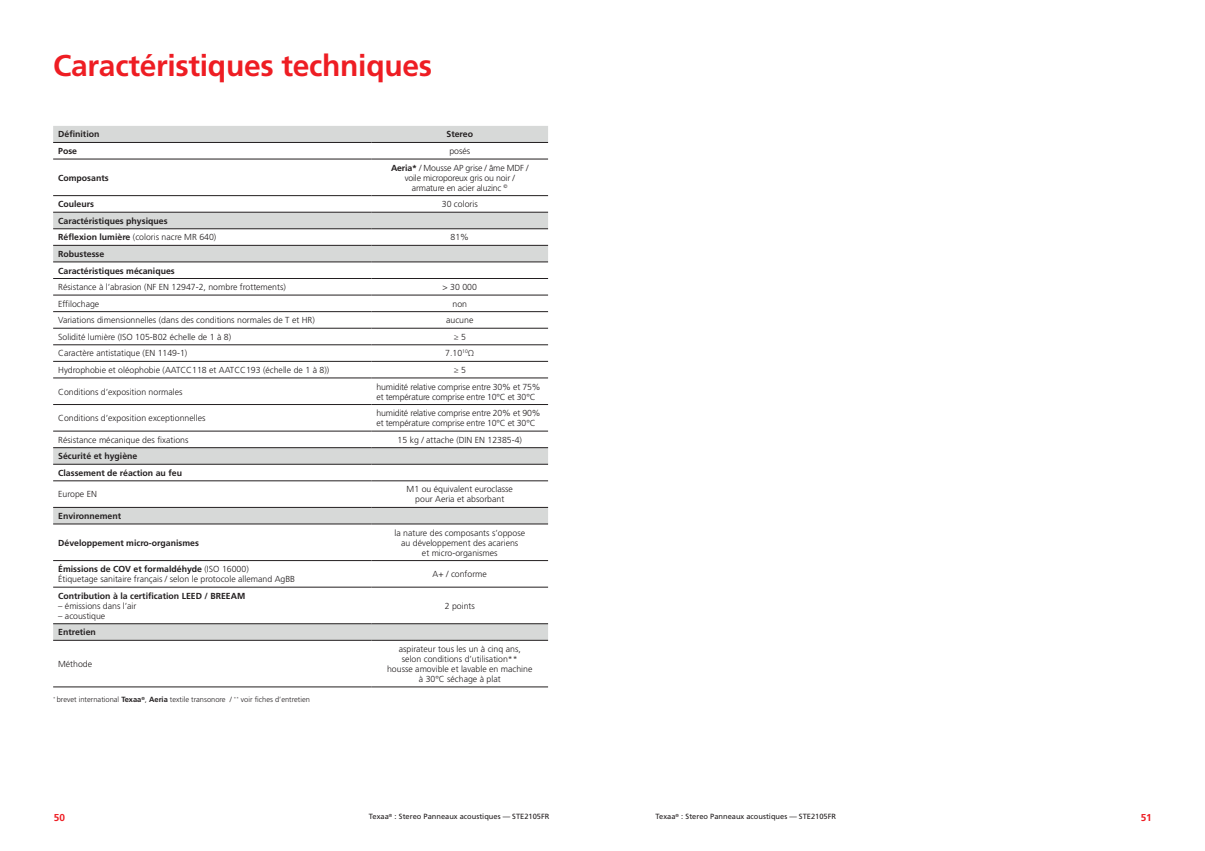
<style>
.page{position:relative;width:1205px;height:851px;background:#fff}
.page>*{position:absolute;margin:0;border:0;box-sizing:border-box;transform-origin:0 0}
.t1{font:700 30px "Frutiger LT Std";letter-spacing:-.01em;color:#ee1d23}
.t2{font:700 10px "Frutiger LT Std";color:#ee1d23}
.t3{font:300 8.75px/10px "Frutiger LT Std";color:#231f20;text-align:center}
.t4{font:700 8.75px/16.6px "Frutiger LT Std";color:#231f20}
.t5{font:300 8.75px/10px "Frutiger LT Std";letter-spacing:-.02em;color:#231f20}
.t6{font:7.5px "Frutiger LT Std";color:#231f20}
.t7{font:300 7.5px "Frutiger LT Std";color:#231f20}
.t8{font:4.38px "Frutiger LT Std";color:#231f20}
.s1{font-weight:700}
.s2{font-weight:300}
</style>
<div class="page">
<svg style="left:53px;top:126px;width:495px;height:514px"></svg>
<div style="left:53px;top:508px;width:495px;height:15px;background:#d7d9d8"></div>
<hr style="left:53px;top:142px;width:318px;height:1px;background:#231f20">
<hr style="left:371px;top:142px;width:177px;height:1px;background:#231f20">
<hr style="left:53px;top:159px;width:318px;height:1px;background:#231f20">
<hr style="left:371px;top:159px;width:177px;height:1px;background:#231f20">
<hr style="left:53px;top:195px;width:318px;height:1px;background:#231f20">
<hr style="left:371px;top:195px;width:177px;height:1px;background:#231f20">
<hr style="left:53px;top:212px;width:318px;height:1px;background:#231f20">
<hr style="left:371px;top:212px;width:177px;height:1px;background:#231f20">
<hr style="left:53px;top:228px;width:318px;height:1px;background:#231f20">
<hr style="left:371px;top:228px;width:177px;height:1px;background:#231f20">
<hr style="left:53px;top:245px;width:318px;height:1px;background:#231f20">
<hr style="left:371px;top:245px;width:177px;height:1px;background:#231f20">
<hr style="left:53px;top:261px;width:318px;height:1px;background:#231f20">
<hr style="left:371px;top:261px;width:177px;height:1px;background:#231f20">
<hr style="left:53px;top:278px;width:318px;height:1px;background:#231f20">
<hr style="left:371px;top:278px;width:177px;height:1px;background:#231f20">
<hr style="left:53px;top:295px;width:318px;height:1px;background:#231f20">
<hr style="left:371px;top:295px;width:177px;height:1px;background:#231f20">
<hr style="left:53px;top:311px;width:318px;height:1px;background:#231f20">
<hr style="left:371px;top:311px;width:177px;height:1px;background:#231f20">
<hr style="left:53px;top:328px;width:318px;height:1px;background:#231f20">
<hr style="left:371px;top:328px;width:177px;height:1px;background:#231f20">
<hr style="left:53px;top:344px;width:318px;height:1px;background:#231f20">
<hr style="left:371px;top:344px;width:177px;height:1px;background:#231f20">
<hr style="left:53px;top:361px;width:318px;height:1px;background:#231f20">
<hr style="left:371px;top:361px;width:177px;height:1px;background:#231f20">
<hr style="left:53px;top:377px;width:318px;height:1px;background:#231f20">
<hr style="left:371px;top:377px;width:177px;height:1px;background:#231f20">
<hr style="left:53px;top:404px;width:318px;height:1px;background:#231f20">
<hr style="left:371px;top:404px;width:177px;height:1px;background:#231f20">
<hr style="left:53px;top:430px;width:318px;height:1px;background:#231f20">
<hr style="left:371px;top:430px;width:177px;height:1px;background:#231f20">
<hr style="left:53px;top:447px;width:318px;height:1px;background:#231f20">
<hr style="left:371px;top:447px;width:177px;height:1px;background:#231f20">
<hr style="left:53px;top:464px;width:318px;height:1px;background:#231f20">
<hr style="left:371px;top:464px;width:177px;height:1px;background:#231f20">
<hr style="left:53px;top:480px;width:318px;height:1px;background:#231f20">
<hr style="left:371px;top:480px;width:177px;height:1px;background:#231f20">
<hr style="left:53px;top:560px;width:318px;height:1px;background:#231f20">
<hr style="left:371px;top:560px;width:177px;height:1px;background:#231f20">
<hr style="left:53px;top:586px;width:318px;height:1px;background:#231f20">
<hr style="left:371px;top:586px;width:177px;height:1px;background:#231f20">
<hr style="left:53px;top:623px;width:318px;height:1px;background:#231f20">
<hr style="left:371px;top:623px;width:177px;height:1px;background:#231f20">
<hr style="left:53px;top:640px;width:318px;height:1px;background:#231f20">
<hr style="left:371px;top:640px;width:177px;height:1px;background:#231f20">
<hr style="left:53px;top:686px;width:318px;height:1px;background:#231f20">
<hr style="left:371px;top:686px;width:177px;height:1px;background:#231f20">
<hr style="left:53px;top:507px;width:318px;height:1px;background:#231f20">
<hr style="left:371px;top:507px;width:177px;height:1px;background:#231f20">
<hr style="left:53px;top:523px;width:318px;height:1px;background:#231f20">
<hr style="left:371px;top:523px;width:177px;height:1px;background:#231f20">
<h1 class="t1" style="left:53px;top:48px;width:380px">Caractéristiques techniques</h1>
<p class="t4" style="left:58px;top:126px;width:43px">Définition</p>
<p class="t4" style="left:446px;top:126px;width:28px">Stereo</p>
<p class="t4" style="left:58px;top:143px;width:20px">Pose</p>
<p class="t3" style="left:449px;top:146px;width:22px">posés</p>
<p class="t4" style="left:58px;top:169px;width:52px">Composants</p>
<p class="t5" style="left:391px;top:163px;width:139px;text-align:center"><span class="s1">Aeria*</span> / Mousse AP grise / âme MDF / voile microporeux gris ou noir / armature en acier aluzinc <sup>©</sup></p>
<p class="t4" style="left:58px;top:196px;width:37px">Couleurs</p>
<p class="t3" style="left:442px;top:199px;width:37px">30 coloris</p>
<p class="t4" style="left:58px;top:212px;width:160px">Caractéristiques physiques<br>Réflexion lumière <span class="s2">(coloris nacre MR 640)</span></p>
<p class="t3" style="left:450px;top:232px;width:20px">81%</p>
<p class="t4" style="left:58px;top:245px;width:118px">Robustesse<br>Caractéristiques mécaniques</p>
<p class="t3" style="left:58px;top:282px;width:229px">Résistance à l’abrasion (NF EN 12947-2, nombre frottements)</p>
<p class="t3" style="left:442px;top:282px;width:36px">&gt; 30 000</p>
<p class="t3" style="left:58px;top:299px;width:43px">Effilochage</p>
<p class="t3" style="left:452px;top:299px;width:16px">non</p>
<p class="t3" style="left:58px;top:315px;width:258px">Variations dimensionnelles (dans des conditions normales de T et HR)</p>
<p class="t3" style="left:446px;top:315px;width:29px">aucune</p>
<p class="t3" style="left:58px;top:332px;width:174px">Solidité lumière (ISO 105-B02 échelle de 1 à 8)</p>
<p class="t3" style="left:454px;top:332px;width:14px">≥ 5</p>
<p class="t3" style="left:58px;top:348px;width:131px">Caractère antistatique (EN 1149-1)</p>
<p class="t3" style="left:445px;top:348px;width:31px">7.10<sup>10</sup>Ω</p>
<p class="t3" style="left:58px;top:365px;width:272px">Hydrophobie et oléophobie (AATCC118 et AATCC193 (échelle de 1 à 8))</p>
<p class="t3" style="left:454px;top:365px;width:14px">≥ 5</p>
<p class="t3" style="left:58px;top:386px;width:126px">Conditions d’exposition normales</p>
<p class="t5" style="left:376px;top:381px;width:165px">humidité relative comprise entre 30% et 75% et température comprise entre 10°C et 30°C</p>
<p class="t3" style="left:58px;top:413px;width:149px">Conditions d’exposition exceptionnelles</p>
<p class="t5" style="left:376px;top:408px;width:165px">humidité relative comprise entre 20% et 90% et température comprise entre 10°C et 30°C</p>
<p class="t3" style="left:58px;top:434px;width:132px">Résistance mécanique des fixations</p>
<p class="t3" style="left:397px;top:434px;width:126px">15 kg / attache (DIN EN 12385-4)</p>
<p class="t4" style="left:58px;top:448px;width:125px">Sécurité et hygiène<br>Classement de réaction au feu</p>
<p class="t3" style="left:58px;top:489px;width:40px">Europe EN</p>
<p class="t3" style="left:407px;top:484px;width:108px">M1 ou équivalent euroclasse pour Aeria et absorbant</p>
<p class="t4" style="left:58px;top:507px;width:65px">Environnement</p>
<p class="t4" style="left:58px;top:534px;width:142px">Développement micro-organismes</p>
<p class="t3" style="left:394px;top:527px;width:132px">la nature des composants s’oppose au développement des acariens<br>et micro-organismes</p>
<p class="t3" style="left:58px;top:564px;width:238px;text-align:left"><span class="s1">Émissions de COV et formaldéhyde</span> (ISO 16000)<br>Étiquetage sanitaire français / selon le protocole allemand AgBB</p>
<p class="t3" style="left:433px;top:569px;width:56px">A+ / conforme</p>
<p class="t4" style="left:58px;top:587px;width:189px">Contribution à la certification LEED / BREEAM</p>
<p class="t3" style="left:58px;top:600px;width:80px">– émissions dans l’air</p>
<p class="t3" style="left:58px;top:610px;width:49px">– acoustique</p>
<p class="t3" style="left:445px;top:600px;width:32px">2 points</p>
<p class="t4" style="left:58px;top:624px;width:39px">Entretien</p>
<p class="t3" style="left:58px;top:659px;width:36px">Méthode</p>
<p class="t7" style="left:53px;top:695px;width:258px"><sup>*</sup> brevet international <span class="s1">Texaa</span><sup>®</sup>, <span class="s1">Aeria</span> textile transonore / <sup>**</sup> voir fiches d’entretien</p>
<p class="t3" style="left:387px;top:644px;width:147px">aspirateur tous les un à cinq ans,<br>selon conditions d’utilisation**<br>housse amovible et lavable en machine à 30°C séchage à plat</p>
<p class="t6" style="left:369px;top:812px;width:21px">Texaa</p>
<p class="t8" style="left:389px;top:812px;width:5px">®</p>
<p class="t6" style="left:656px;top:812px;width:182px">Texaa<sup>®</sup> : Stereo Panneaux acoustiques — STE2105FR</p>
<p class="t2" style="left:54px;top:811px;width:13px">50</p>
<p class="t6" style="left:394px;top:812px;width:156px">: Stereo Panneaux acoustiques — STE2105FR</p>
<p class="t2" style="left:1140px;top:811px;width:13px">51</p>
</div>
